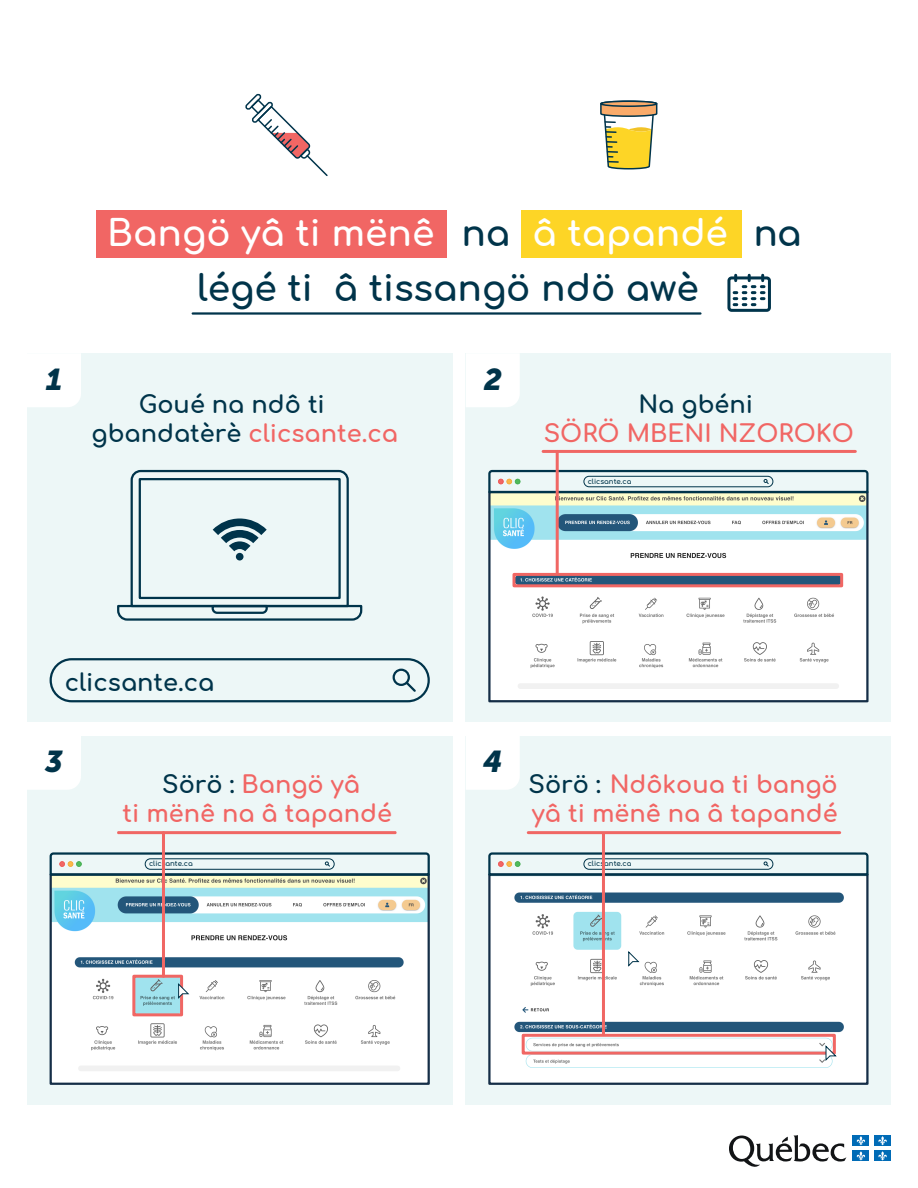
<style>
.page{position:relative;width:918px;height:1188px;background:#fff}
.page>*{position:absolute;margin:0;border:0;box-sizing:border-box;transform-origin:0 0}
.t1{font:700 36px/55.2px "Comfortaa";color:#00344a;text-align:center}
.t2{font:italic 30px "Museo Sans 900";color:#00344a}
.t3{font:700 24px/28.8px "Comfortaa";color:#f16664}
.t4{font:700 24px/28.8px "Comfortaa";color:#00344a}
.t5{font:700 24px "Comfortaa";color:#00344b}
.t6{font:700 7.05px "Comfortaa";color:#00344a}
.s1{color:#fff}
.s2{color:#f16664}
.s3{color:#00344a}
</style>
<div class="page">
<svg style="left:729px;top:1135px;width:117px;height:32px"></svg>
<div style="left:853px;top:1136px;width:16px;height:10px;background:#006bb6"></div>
<svg style="left:856px;top:1136px;width:9px;height:9px"></svg>
<div style="left:874px;top:1136px;width:17px;height:10px;background:#006bb6"></div>
<svg style="left:878px;top:1136px;width:9px;height:9px"></svg>
<div style="left:853px;top:1151px;width:16px;height:10px;background:#006bb6"></div>
<svg style="left:856px;top:1151px;width:9px;height:10px"></svg>
<div style="left:874px;top:1151px;width:17px;height:10px;background:#006bb6"></div>
<svg style="left:878px;top:1151px;width:9px;height:10px"></svg>
<div style="left:466px;top:736px;width:425px;height:369px;background:#edf7f7"></div>
<div style="left:466px;top:736px;width:54px;height:54px;background:#fff"></div>
<div style="left:27px;top:736px;width:425px;height:369px;background:#edf7f7"></div>
<div style="left:27px;top:736px;width:54px;height:54px;background:#fff"></div>
<div style="left:466px;top:353px;width:425px;height:369px;background:#edf7f7"></div>
<div style="left:466px;top:353px;width:54px;height:54px;background:#fff"></div>
<div style="left:27px;top:353px;width:425px;height:369px;background:#edf7f7"></div>
<div style="left:27px;top:353px;width:54px;height:54px;background:#fff"></div>
<div style="left:50px;top:658px;width:380px;height:44px;border:2px solid #00344b;border-radius:21px"></div>
<div style="left:393px;top:669px;width:17px;height:17px;border:2px solid #00344b;border-radius:50%"></div>
<svg style="left:404px;top:680px;width:12px;height:12px"></svg>
<svg style="left:117px;top:469px;width:246px;height:152px"></svg>
<svg style="left:245px;top:93px;width:83px;height:83px"></svg>
<svg style="left:600px;top:100px;width:58px;height:70px"></svg>
<div style="left:727px;top:276px;width:44px;height:36px;border:3px solid #00344b;border-radius:3px"></div>
<svg style="left:734px;top:275px;width:3px;height:6px"></svg>
<svg style="left:734px;top:291px;width:3px;height:15px"></svg>
<svg style="left:743px;top:275px;width:12px;height:31px"></svg>
<svg style="left:761px;top:275px;width:3px;height:25px"></svg>
<div style="left:96px;top:211px;width:351px;height:47px;background:#f16664"></div>
<div style="left:521px;top:211px;width:221px;height:47px;background:#fdd526"></div>
<hr style="left:193px;top:312px;width:508px;height:3px;background:#00344b">
<img style="left:491px;top:494px;width:375px;height:205px">
<div style="left:488px;top:491px;width:381px;height:211px;border:2px solid #152e47"></div>
<svg style="left:488px;top:469px;width:381px;height:25px"></svg>
<div style="left:513px;top:573px;width:330px;height:14px;border:3px solid #f06764"></div>
<hr style="left:543px;top:450px;width:312px;height:3px;background:#f06764">
<hr style="left:556px;top:451px;width:3px;height:122px;background:#f06764">
<img style="left:491px;top:877px;width:375px;height:205px">
<div style="left:488px;top:873px;width:381px;height:212px;border:2px solid #152e47"></div>
<svg style="left:488px;top:852px;width:381px;height:25px"></svg>
<div style="left:522px;top:1034px;width:314px;height:21px;border:3px solid #f06764"></div>
<hr style="left:528px;top:831px;width:312px;height:3px;background:#f06764">
<hr style="left:602px;top:834px;width:3px;height:199px;background:#f06764">
<svg style="left:628px;top:951px;width:12px;height:16px"></svg>
<img style="left:53px;top:877px;width:374px;height:205px">
<div style="left:50px;top:873px;width:380px;height:212px;border:2px solid #152e47"></div>
<svg style="left:49px;top:852px;width:381px;height:25px"></svg>
<div style="left:132px;top:975px;width:51px;height:41px;border:3px solid #f06764"></div>
<hr style="left:118px;top:831px;width:278px;height:3px;background:#f06764">
<hr style="left:162px;top:833px;width:3px;height:143px;background:#f06764">
<svg style="left:178px;top:983px;width:12px;height:17px"></svg>
<svg style="left:825px;top:1045px;width:12px;height:17px"></svg>
<p class="t2" style="left:46px;top:362px;width:18px">1</p>
<h1 class="t1" style="left:107px;top:200px;width:696px"><span class="s1">Bangö yâ ti mënê</span> na <span class="s1">â tapandé</span> na légé ti â tissangö ndö awè</h1>
<p class="t4" style="left:91px;top:387px;width:308px;text-indent:47px">Goué na ndô ti gbandatèrè <span class="s2">clicsante.ca</span></p>
<p class="t2" style="left:484px;top:362px;width:20px">2</p>
<p class="t4" style="left:638px;top:387px;width:116px">Na gbéni</p>
<p class="t3" style="left:544px;top:416px;width:312px">SÖRÖ MBENI NZOROKO</p>
<p class="t6" style="left:588px;top:475px;width:45px">clicsante.ca</p>
<p class="t5" style="left:65px;top:661px;width:151px">clicsante.ca</p>
<p class="t2" style="left:45px;top:745px;width:19px">3</p>
<p class="t3" style="left:122px;top:767px;width:271px;text-align:center"><span class="s3">Sörö :</span> Bangö yâ<br>ti mënê na â tapandé</p>
<p class="t2" style="left:483px;top:745px;width:21px">4</p>
<p class="t3" style="left:529px;top:767px;width:311px"><span class="s3">Sörö :</span> Ndôkoua ti bangö yâ ti mënê na â tapandé</p>
<p class="t6" style="left:149px;top:857px;width:45px">clicsante.ca</p>
<p class="t6" style="left:588px;top:857px;width:45px">clicsante.ca</p>
</div>
